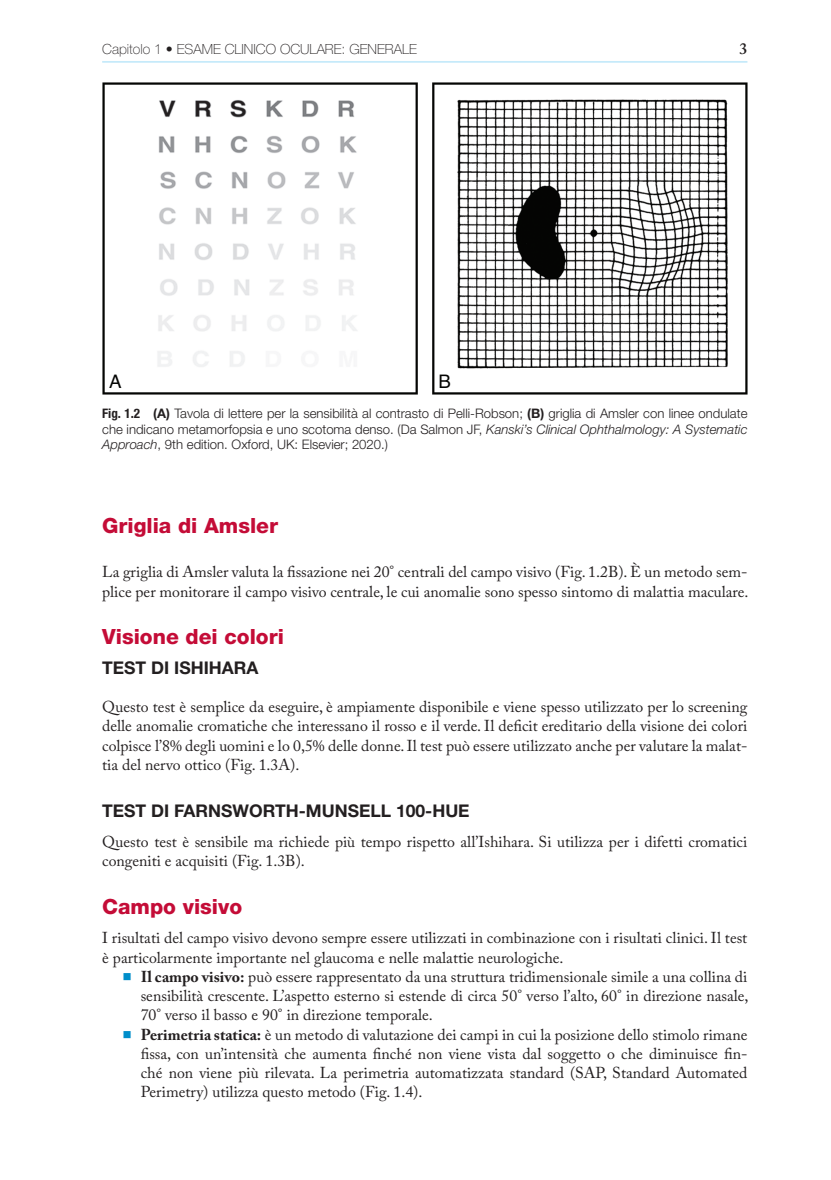
<style>
.page{position:relative;width:831px;height:1180px;background:#fff}
.page>*{position:absolute;margin:0;border:0;box-sizing:border-box;transform-origin:0 0}
.t1{font:800 21px "Helvetica Neue LT Std";color:#c40c37}
.t2{font:18.72px "Helvetica";color:#040503}
.t3{font:700 17.5px "Helvetica Neue LT Std";color:#231f20}
.t4{font:15.75px/19.2px "Adobe Caslon Pro";color:#231f20}
.t5{font:600 15.75px "Adobe Caslon Pro";color:#231f20}
.t6{font:100 14px "Helvetica Neue LT Std";color:#231f20}
.t7{font:300 13.12px/15.8px "Helvetica Neue LT Std";color:#231f20;text-align:justify}
.s1{font-weight:700;font-stretch:condensed}
.s2{font-weight:700}
.s3{font-style:italic}
.s4{font-family:"STIX";font-size:13.47px;color:#008eca}
</style>
<div class="page">
<hr style="left:102px;top:61px;width:645px;height:2px;background:#c6eafa">
<img style="left:102px;top:83px;width:645px;height:311px">
<p class="t6" style="left:102px;top:41px;width:93px">CAPITOLO 1 • ESAME</p>
<p class="t6" style="left:225px;top:41px;width:9px">CLINICO</p>
<p class="t6" style="left:280px;top:41px;width:39px">OCULARE</p>
<p class="t6" style="left:341px;top:41px;width:18px">: GENERALE</p>
<p class="t5" style="left:739px;top:39px;width:9px">3</p>
<p class="t2" style="left:109px;top:367px;width:14px">A</p>
<p class="t2" style="left:438px;top:367px;width:14px">B</p>
<p class="t7" style="left:102px;top:405px;width:646px"><span class="s1">Fig. 1.2</span> <span class="s2">(A)</span> Tavola di lettere per la sensibilità al contrasto di Pelli-Robson; <span class="s2">(B)</span> griglia di Amsler con linee ondulate che indicano metamorfopsia e uno scotoma denso. (Da Salmon JF, <span class="s3">Kanski’s Clinical Ophthalmology: A Systematic Approach</span>, 9th edition. Oxford, UK: Elsevier; 2020.)</p>
<h1 class="t1" style="left:102px;top:512px;width:177px">Griglia di Amsler</h1>
<p class="t4" style="left:102px;top:562px;width:647px">La griglia di Amsler valuta la fissazione nei 20° centrali del campo visivo (Fig. 1.2B). È un metodo sem&shy;plice per monitorare il campo visivo centrale, le cui anomalie sono spesso sintomo di malattia maculare.</p>
<h1 class="t1" style="left:102px;top:624px;width:183px">Visione dei colori</h1>
<p class="t3" style="left:102px;top:656px;width:158px">TEST DI ISHIHARA</p>
<p class="t4" style="left:102px;top:697px;width:646px;text-align:justify">Questo test è semplice da eseguire, è ampiamente disponibile e viene spesso utilizzato per lo screening delle anomalie cromatiche che interessano il rosso e il verde. Il deficit ereditario della visione dei colori colpisce l’8% degli uomini e lo 0,5% delle donne. Il test può essere utilizzato anche per valutare la malat&shy;tia del nervo ottico (Fig. 1.3A).</p>
<p class="t3" style="left:102px;top:800px;width:369px">TEST DI FARNSWORTH-MUNSELL 100-HUE</p>
<p class="t4" style="left:102px;top:832px;width:646px">Questo test è sensibile ma richiede più tempo rispetto all’Ishihara. Si utilizza per i difetti cromatici congeniti e acquisiti (Fig. 1.3B).</p>
<h1 class="t1" style="left:102px;top:893px;width:142px">Campo visivo</h1>
<p class="t4" style="left:102px;top:928px;width:646px">I risultati del campo visivo devono sempre essere utilizzati in combinazione con i risultati clinici. Il test è particolarmente importante nel glaucoma e nelle malattie neurologiche.</p>
<p class="t4" style="left:123px;top:966px;width:625px"><span class="s4">◾</span> <span class="s2">Il campo visivo:</span> può essere rappresentato da una struttura tridimensionale simile a una collina di</p>
<p class="t4" style="left:141px;top:986px;width:609px">sensibilità crescente. L’aspetto esterno si estende di circa 50° verso l’alto, 60° in direzione nasale,</p>
<p class="t4" style="left:141px;top:1005px;width:293px">70° verso il basso e 90° in direzione temporale.</p>
<p class="t4" style="left:123px;top:1024px;width:625px"><span class="s4">◾</span> <span class="s2">Perimetria statica:</span> è un metodo di valutazione dei campi in cui la posizione dello stimolo rimane</p>
<p class="t4" style="left:141px;top:1043px;width:608px">fissa, con un’intensità che aumenta finché non viene vista dal soggetto o che diminuisce fin-</p>
<p class="t4" style="left:141px;top:1063px;width:608px">ché non viene più rilevata. La perimetria automatizzata standard (SAP, Standard Automated</p>
<p class="t4" style="left:141px;top:1082px;width:283px">Perimetry) utilizza questo metodo (Fig. 1.4).</p>
</div>
